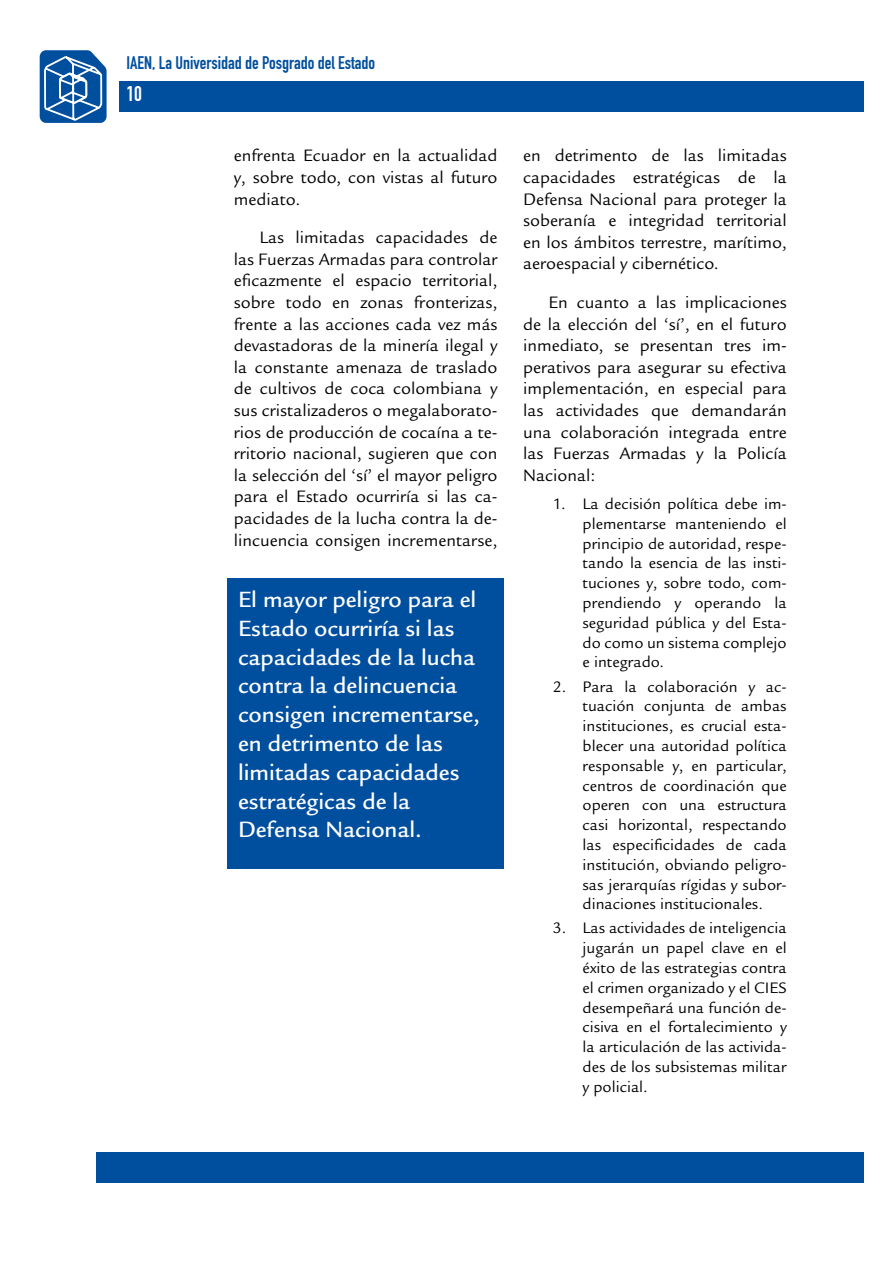
<style>
.page{position:relative;width:893px;height:1263px;background:#fff}
.page>*{position:absolute;margin:0;border:0;box-sizing:border-box;transform-origin:0 0}
.t1{font:500 24px/28.8px "Legacy Sans Std";color:#fff}
.t2{font:21px "DIN Engschrift Std";color:#fff}
.t3{font:18px/21.6px "Legacy Sans Std";color:#000;text-align:justify}
.t4{font:18px "DIN Engschrift Std";color:#004f9f}
.t5{font:16.5px/19.8px "Legacy Sans Std";color:#000;text-align:justify}
</style>
<div class="page">
<div style="left:119px;top:81px;width:745px;height:30px;background:#004f9f"></div>
<div style="left:96px;top:1152px;width:768px;height:30px;background:#004f9f"></div>
<svg style="left:40px;top:50px;width:67px;height:73px"></svg>
<div style="left:227px;top:578px;width:277px;height:290px;background:#004f9f"></div>
<p class="t4" style="left:126px;top:52px;width:250px">IAEN, La Universidad de Posgrado del Estado</p>
<p class="t2" style="left:126px;top:81px;width:17px">10</p>
<p class="t3" style="left:234px;top:145px;width:265px">enfrenta Ecuador en la actualidad y, sobre todo, con vistas al futuro mediato.</p>
<p class="t3" style="left:234px;top:227px;width:265px;text-indent:26px">Las limitadas capacidades de las Fuerzas Armadas para controlar eficazmente el espacio territorial, sobre todo en zonas fronterizas, frente a las acciones cada vez más devastadoras de la minería ilegal y la constante amenaza de traslado de cultivos de coca colombiana y sus cristalizaderos o megalaborato&shy;rios de producción de cocaína a te&shy;rritorio nacional, sugieren que con la selección del ‘sí’ el mayor peligro para el Estado ocurriría si las ca&shy;pacidades de la lucha contra la de&shy;lincuencia consigen incrementarse,</p>
<h1 class="t1" style="left:238px;top:585px;width:243px">El mayor peligro para el<br>Estado ocurriría si las capacidades de la lucha contra la delincuencia consigen incrementarse, en detrimento de las limitadas capacidades estratégicas de la<br>Defensa Nacional.</h1>
<p class="t3" style="left:523px;top:145px;width:265px">en detrimento de las limitadas capacidades estratégicas de la Defensa Nacional para proteger la soberanía e integridad territorial en los ámbitos terrestre, marítimo, aeroespacial y cibernético.</p>
<p class="t3" style="left:523px;top:292px;width:265px;text-indent:26px">En cuanto a las implicaciones de la elección del ‘sí’, en el futuro inmediato, se presentan tres im&shy;perativos para asegurar su efectiva implementación, en especial para las actividades que demandarán una colaboración integrada entre las Fuerzas Armadas y la Policía Nacional:</p>
<p class="t5" style="left:583px;top:494px;width:206px;text-indent:-30px">1. La decisión política debe im&shy;plementarse manteniendo el principio de autoridad, respe&shy;tando la esencia de las insti&shy;tuciones y, sobre todo, com&shy;prendiendo y operando la seguridad pública y del Esta&shy;do como un sistema complejo e integrado.</p>
<p class="t5" style="left:583px;top:677px;width:206px;text-indent:-30px">2. Para la colaboración y ac&shy;tuación conjunta de ambas instituciones, es crucial esta&shy;blecer una autoridad política responsable y, en particular, centros de coordinación que operen con una estructura casi horizontal, respectando las especificidades de cada institución, obviando peligro&shy;sas jerarquías rígidas y subor&shy;dinaciones institucionales.</p>
<p class="t5" style="left:583px;top:918px;width:206px;text-indent:-30px">3. Las actividades de inteligencia jugarán un papel clave en el éxito de las estrategias contra el crimen organizado y el CIES desempeñará una función de&shy;cisiva en el fortalecimiento y la articulación de las activida&shy;des de los subsistemas militar y policial.</p>
</div>
